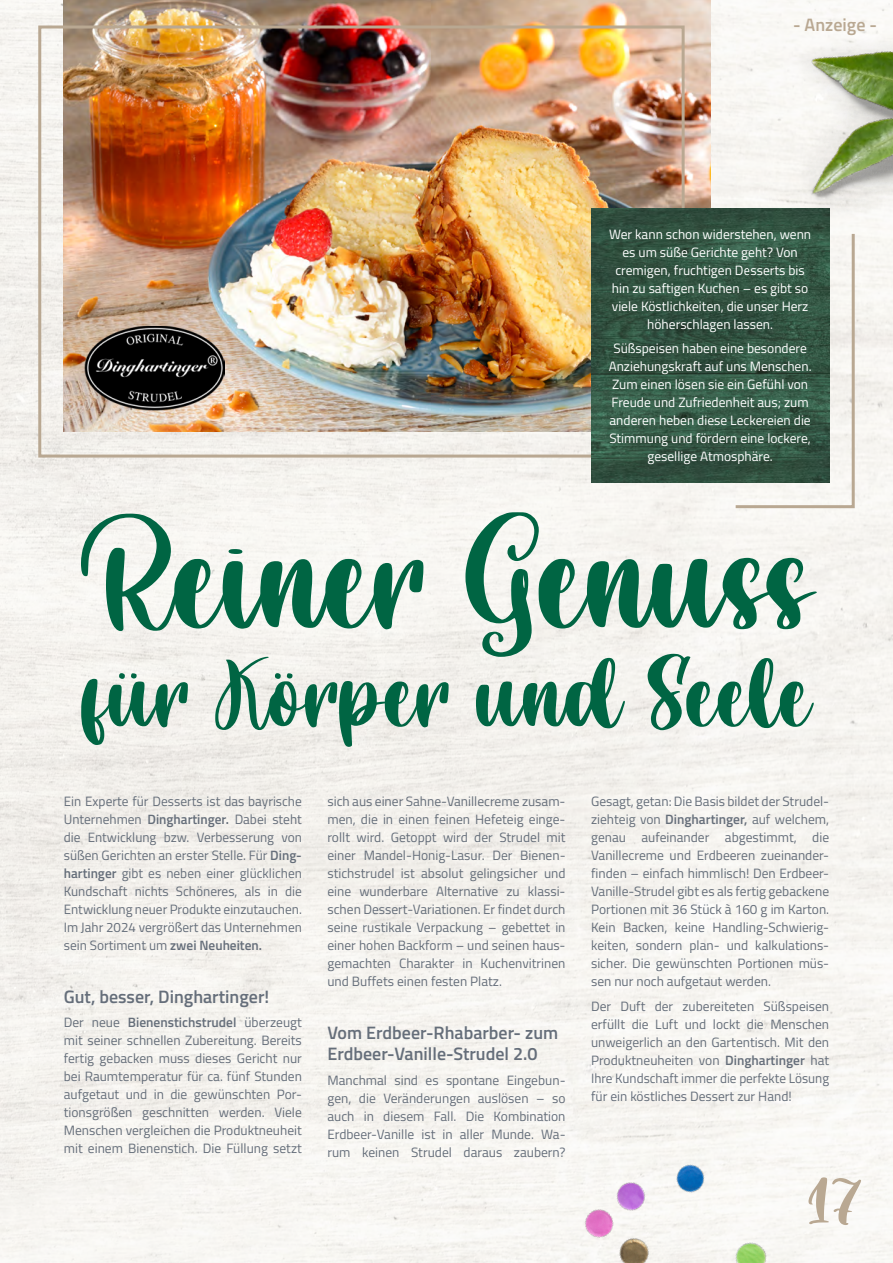
<style>
.page{position:relative;width:893px;height:1263px;background:#fff}
.page>*{position:absolute;margin:0;border:0;box-sizing:border-box;transform-origin:0 0}
.t1{font:159px "Risalah Cinta";color:#006543}
.t2{font:103.5px "Risalah Cinta";color:#006543}
.t3{font:68.55px "Risalah Cinta";color:#b9a892}
.t4{font:600 18px/21.6px "Titillium Web";color:#656e7a}
.t5{font:600 18px "Titillium Web";color:#b9a892}
.t6{font:13.5px/18px "Titillium Web";color:#656e7a;text-align:justify}
.t7{font:13.5px/18px "Titillium Web";color:#fff;text-align:center}
.s1{font-weight:600}
</style>
<div class="page">
<img style="left:0;top:0;width:893px;height:1263px">
<div style="left:0;top:625px;width:50px;height:134px;background:#f4f1ed"></div>
<img style="left:64px;top:0;width:646px;height:432px">
<div style="left:38px;top:26px;width:647px;height:432px;border:3px solid #b9a892"></div>
<img style="left:591px;top:208px;width:178px;height:275px">
<svg style="left:733px;top:231px;width:123px;height:279px"></svg>
<img style="left:538px;top:1101px;width:277px;height:162px">
<img style="left:85px;top:327px;width:140px;height:83px">
<img style="left:736px;top:0;width:157px;height:168px">
<img style="left:769px;top:92px;width:124px;height:190px">
<h3 class="t5" style="left:793px;top:11px;width:85px">- Anzeige -</h3>
<p class="t7" style="left:609px;top:225px;width:204px">Wer kann schon widerstehen, wenn es um süße Gerichte geht? Von cremigen, fruchtigen Desserts bis hin zu saftigen Kuchen – es gibt so viele Köstlichkeiten, die unser Herz höherschlagen lassen.</p>
<p class="t7" style="left:609px;top:339px;width:204px">Süßspeisen haben eine besondere<br>Anziehungskraft auf uns Menschen.<br>Zum einen lösen sie ein Gefühl von<br>Freude und Zufriedenheit aus; zum anderen heben diese Leckereien die<br>Stimmung und fördern eine lockere, gesellige Atmosphäre.</p>
<h1 class="t1" style="left:81px;top:488px;width:732px">Reiner Genuss</h1>
<h2 class="t2" style="left:82px;top:636px;width:731px">für Körper und Seele</h2>
<p class="t6" style="left:64px;top:792px;width:240px">Ein Experte für Desserts ist das bayrische Unternehmen <span class="s1">Dinghartinger.</span> Dabei steht die Entwicklung bzw. Verbesserung von süßen Gerichten an erster Stelle. Für <span class="s1">Ding&shy;hartinger</span> gibt es neben einer glücklichen Kundschaft nichts Schöneres, als in die Entwicklung neuer Produkte einzutauchen.<br>Im Jahr 2024 vergrößert das Unternehmen sein Sortiment um <span class="s1">zwei Neuheiten.</span></p>
<h3 class="t4" style="left:64px;top:985px;width:207px">Gut, besser, Dinghartinger!</h3>
<p class="t6" style="left:64px;top:1013px;width:240px">Der neue <span class="s1">Bienenstichstrudel</span> überzeugt mit seiner schnellen Zubereitung. Bereits fertig gebacken muss dieses Gericht nur bei Raumtemperatur für ca. fünf Stunden aufgetaut und in die gewünschten Por&shy;tionsgrößen geschnitten werden. Viele Menschen vergleichen die Produktneuheit mit einem Bienenstich. Die Füllung setzt</p>
<p class="t6" style="left:327px;top:792px;width:240px">sich aus einer Sahne-Vanillecreme zusam&shy;men, die in einen feinen Hefeteig einge&shy;rollt wird. Getoppt wird der Strudel mit einer Mandel-Honig-Lasur. Der Bienen&shy;stichstrudel ist absolut gelingsicher und eine wunderbare Alternative zu klassi&shy;schen Dessert-Variationen. Er findet durch seine rustikale Verpackung – gebettet in einer hohen Backform – und seinen haus&shy;gemachten Charakter in Kuchenvitrinen und Buffets einen festen Platz.</p>
<h3 class="t4" style="left:327px;top:1021px;width:232px">Vom Erdbeer-Rhabarber- zum<br>Erdbeer-Vanille-Strudel 2.0</h3>
<p class="t6" style="left:327px;top:1070px;width:240px">Manchmal sind es spontane Eingebun&shy;gen, die Veränderungen auslösen – so auch in diesem Fall. Die Kombination Erdbeer-Vanille ist in aller Munde. Wa&shy;rum keinen Strudel daraus zaubern?</p>
<p class="t6" style="left:591px;top:792px;width:240px;text-align:left">Gesagt, getan: Die Basis bildet der Strudel&shy;ziehteig von <span class="s1">Dinghartinger,</span> auf welchem, genau aufeinander abgestimmt, die Vanillecreme und Erdbeeren zueinander&shy;finden – einfach himmlisch! Den Erdbeer-Vanille-Strudel gibt es als fertig gebackene Portionen mit 36 Stück à 160 g im Karton.<br>Kein Backen, keine Handling-Schwierig&shy;keiten, sondern plan- und kalkulations&shy;sicher. Die gewünschten Portionen müs&shy;sen nur noch aufgetaut werden.</p>
<p class="t6" style="left:591px;top:996px;width:240px">Der Duft der zubereiteten Süßspeisen erfüllt die Luft und lockt die Menschen unweigerlich an den Gartentisch. Mit den Produktneuheiten von <span class="s1">Dinghartinger</span> hat Ihre Kundschaft immer die perfekte Lösung für ein köstliches Dessert zur Hand!</p>
<h3 class="t3" style="left:807px;top:1163px;width:57px">17</h3>
</div>
